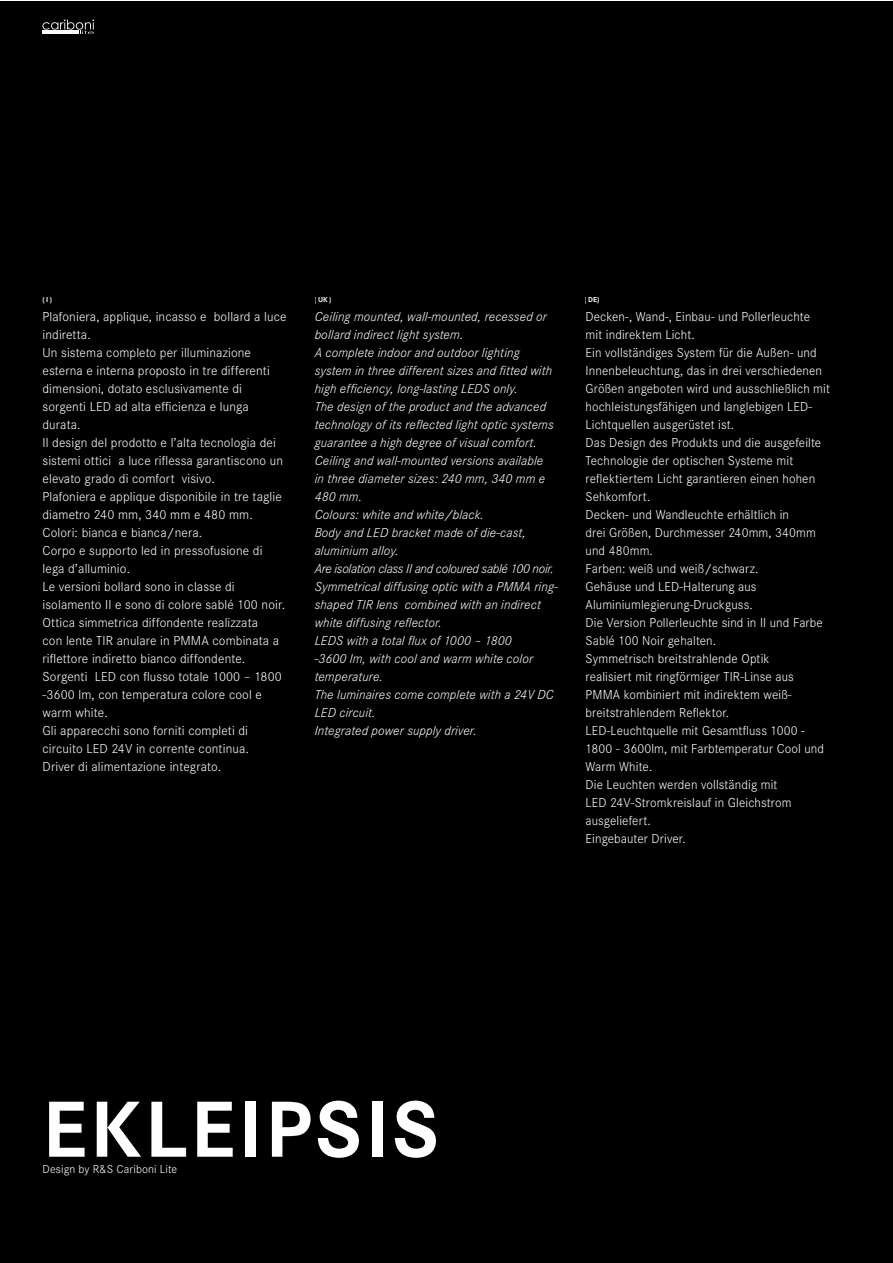
<style>
.page{position:relative;width:893px;height:1263px;background:#fff}
.page>*{position:absolute;margin:0;border:0;box-sizing:border-box;transform-origin:0 0}
.t1{font:700 82.5px "Corporate S";letter-spacing:.04em;color:#fff}
.t2{font:300 13.5px/18px "Corporate S";letter-spacing:.01em;color:#fff}
.t3{font:italic 300 13.5px/18px "Corporate S";letter-spacing:.01em;color:#fff}
.t4{font:300 12px "Corporate S";letter-spacing:.01em;color:#fff}
.t5{font:700 7.5px "Corporate S";color:#fff}
</style>
<div class="page">
<div style="left:0;top:1px;width:892px;height:1262px;background:#000"></div>
<svg style="left:42px;top:20px;width:52px;height:14px"></svg>
<p class="t5" style="left:43px;top:295px;width:11px">(I)</p>
<p class="t5" style="left:315px;top:295px;width:18px">(UK)</p>
<p class="t5" style="left:585px;top:295px;width:16px">( DE)</p>
<p class="t2" style="left:43px;top:308px;width:246px">Plafoniera, applique, incasso e bollard a luce indiretta.<br>Un sistema completo per illuminazione esterna e interna proposto in tre differenti dimensioni, dotato esclusivamente di sorgenti LED ad alta efficienza e lunga durata.<br>Il design del prodotto e l’alta tecnologia dei sistemi ottici a luce riflessa garantiscono un elevato grado di comfort visivo.<br>Plafoniera e applique disponibile in tre taglie diametro 240 mm, 340 mm e 480 mm.<br>Colori: bianca e bianca/nera.<br>Corpo e supporto led in pressofusione di lega d’alluminio.<br>Le versioni bollard sono in classe di isolamento II e sono di colore sablé 100 noir.<br>Ottica simmetrica diffondente realizzata<br>con lente TIR anulare in PMMA combinata a riflettore indiretto bianco diffondente.<br>Sorgenti LED con flusso totale 1000 – 1800 -3600 lm, con temperatura colore cool e warm white.<br>Gli apparecchi sono forniti completi di circuito LED 24V in corrente continua.<br>Driver di alimentazione integrato.</p>
<p class="t3" style="left:315px;top:308px;width:245px">Ceiling mounted, wall-mounted, recessed or bollard indirect light system.<br>A complete indoor and outdoor lighting system in three different sizes and fitted with high efficiency, long-lasting LEDS only.<br>The design of the product and the advanced technology of its reflected light optic systems guarantee a high degree of visual comfort.<br>Ceiling and wall-mounted versions available<br>in three diameter sizes: 240 mm, 340 mm e 480 mm.<br>Colours: white and white/black.<br>Body and LED bracket made of die-cast, aluminium alloy.<br>Are isolation class II and coloured sablé 100 noir.<br>Symmetrical diffusing optic with a PMMA ring&shy;shaped TIR lens combined with an indirect white diffusing reflector.<br>LEDS with a total flux of 1000 – 1800<br>-3600 lm, with cool and warm white color temperature.<br>The luminaires come complete with a 24V DC LED circuit.<br>Integrated power supply driver.</p>
<p class="t2" style="left:585px;top:308px;width:246px">Decken-, Wand-, Einbau- und Pollerleuchte mit indirektem Licht.<br>Ein vollständiges System für die Außen- und Innenbeleuchtung, das in drei verschiedenen Größen angeboten wird und ausschließlich mit hochleistungsfähigen und langlebigen LED-Lichtquellen ausgerüstet ist.<br>Das Design des Produkts und die ausgefeilte Technologie der optischen Systeme mit reflektiertem Licht garantieren einen hohen Sehkomfort.<br>Decken- und Wandleuchte erhältlich in<br>drei Größen, Durchmesser 240mm, 340mm und 480mm.<br>Farben: weiß und weiß/schwarz.<br>Gehäuse und LED-Halterung aus Aluminiumlegierung-Druckguss.<br>Die Version Pollerleuchte sind in II und Farbe Sablé 100 Noir gehalten.<br>Symmetrisch breitstrahlende Optik<br>realisiert mit ringförmiger TIR-Linse aus PMMA kombiniert mit indirektem weiß&shy;breitstrahlendem Reflektor.<br>LED-Leuchtquelle mit Gesamtfluss 1000 - 1800 - 3600lm, mit Farbtemperatur Cool und Warm White.<br>Die Leuchten werden vollständig mit<br>LED 24V-Stromkreislauf in Gleichstrom ausgeliefert.<br>Eingebauter Driver.</p>
<h1 class="t1" style="left:43px;top:1082px;width:398px">EKLEIPSIS</h1>
<p class="t4" style="left:43px;top:1162px;width:136px">Design by R&amp;S Cariboni Lite</p>
</div>
